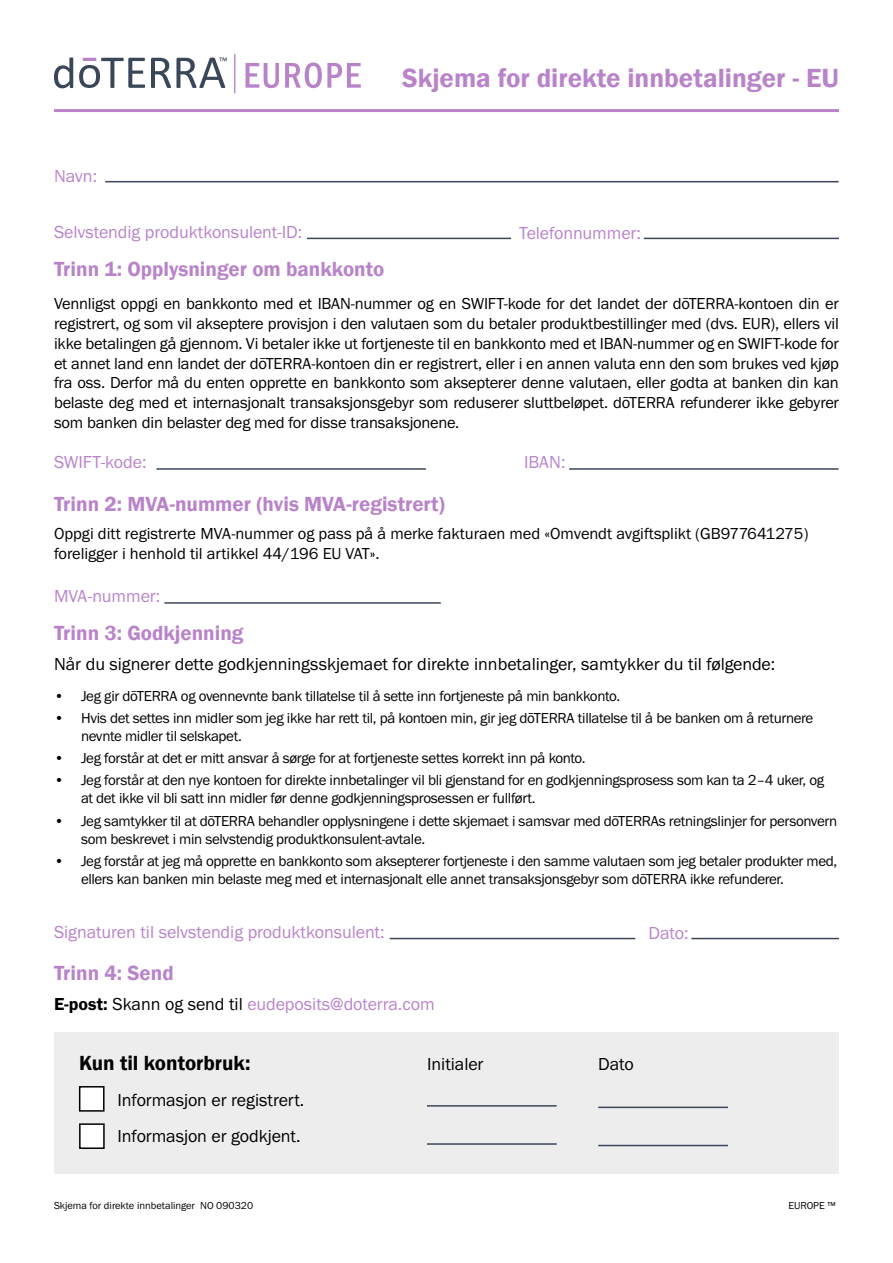
<style>
.page{position:relative;width:893px;height:1263px;background:#fff}
.page>*{position:absolute;margin:0;border:0;box-sizing:border-box;transform-origin:0 0}
.t1{font:600 27px "Franklin Gothic";color:#b983ca}
.t2{font:600 21px "Franklin Gothic";color:#b983ca}
.t3{font:600 21px "Franklin Gothic";color:#000}
.t4{font:18px "Franklin Gothic FS";letter-spacing:-.005em;color:#b983ca}
.t5{font:18px/36px "Franklin Gothic FS";letter-spacing:-.005em;color:#000}
.t6{font:16.5px/19.8px "Franklin Gothic FS";letter-spacing:-.01em;color:#000;text-align:justify}
.t7{font:15px/18px "Franklin Gothic FS";letter-spacing:-.02em;color:#000}
.t8{font:10.5px "Franklin Gothic FS";color:#000}
.s1{font-weight:600;color:#000}
.s2{color:#000}
</style>
<div class="page">
<svg style="left:246px;top:63px;width:33px;height:25px"></svg>
<svg style="left:285px;top:63px;width:76px;height:25px"></svg>
<svg style="left:151px;top:58px;width:76px;height:30px"></svg>
<svg style="left:79px;top:58px;width:66px;height:30px"></svg>
<svg style="left:54px;top:57px;width:19px;height:31px"></svg>
<hr style="left:234px;top:54px;width:1px;height:39px;background:#b983ca">
<hr style="left:54px;top:109px;width:785px;height:3px;background:#b983ca">
<hr style="left:105px;top:181px;width:734px;height:1px;background:#3b4759">
<hr style="left:307px;top:238px;width:204px;height:1px;background:#3b4759">
<hr style="left:644px;top:238px;width:195px;height:1px;background:#3b4759">
<hr style="left:164px;top:602px;width:277px;height:2px;background:#3b4759">
<hr style="left:156px;top:468px;width:270px;height:2px;background:#3b4759">
<hr style="left:569px;top:468px;width:270px;height:2px;background:#3b4759">
<hr style="left:390px;top:938px;width:245px;height:1px;background:#3b4759">
<hr style="left:691px;top:938px;width:148px;height:1px;background:#3b4759">
<div style="left:54px;top:1032px;width:785px;height:142px;background:#ededed"></div>
<div style="left:80px;top:1087px;width:24px;height:24px;background:#fff"></div>
<div style="left:79px;top:1086px;width:26px;height:26px;border:2px solid #000"></div>
<div style="left:80px;top:1124px;width:24px;height:24px;background:#fff"></div>
<div style="left:79px;top:1123px;width:26px;height:26px;border:2px solid #000"></div>
<hr style="left:427px;top:1105px;width:130px;height:1px;background:#3b4759">
<hr style="left:427px;top:1143px;width:130px;height:2px;background:#3b4759">
<hr style="left:598px;top:1106px;width:130px;height:2px;background:#3b4759">
<hr style="left:598px;top:1145px;width:130px;height:1px;background:#3b4759">
<h1 class="t1" style="left:402px;top:61px;width:438px">Skjema for direkte innbetalinger - EU</h1>
<p class="t4" style="left:54px;top:166px;width:45px">Navn:</p>
<p class="t4" style="left:54px;top:222px;width:250px">Selvstendig produktkonsulent-ID:</p>
<h2 class="t2" style="left:54px;top:256px;width:332px">Trinn 1: Opplysninger om bankkonto</h2>
<p class="t4" style="left:519px;top:223px;width:123px">Telefonnummer:</p>
<p class="t6" style="left:54px;top:294px;width:786px">Vennligst oppgi en bankkonto med et IBAN-nummer og en SWIFT-kode for det landet der dōTERRA-kontoen din er registrert, og som vil akseptere provisjon i den valutaen som du betaler produktbestillinger med (dvs. EUR), ellers vil ikke betalingen gå gjennom. Vi betaler ikke ut fortjeneste til en bankkonto med et IBAN-nummer og en SWIFT-kode for et annet land enn landet der dōTERRA-kontoen din er registrert, eller i en annen valuta enn den som brukes ved kjøp fra oss. Derfor må du enten opprette en bankkonto som aksepterer denne valutaen, eller godta at banken din kan belaste deg med et internasjonalt transaksjonsgebyr som reduserer sluttbeløpet. dōTERRA refunderer ikke gebyrer som banken din belaster deg med for disse transaksjonene.</p>
<p class="t4" style="left:54px;top:452px;width:94px">SWIFT-kode:</p>
<p class="t4" style="left:524px;top:452px;width:43px">IBAN:</p>
<h2 class="t2" style="left:54px;top:491px;width:392px">Trinn 2: MVA-nummer (hvis MVA-registrert)</h2>
<p class="t6" style="left:54px;top:524px;width:756px">Oppgi ditt registrerte MVA-nummer og pass på å merke fakturaen med «Omvendt avgiftsplikt (GB977641275) foreligger i henhold til artikkel 44/196 EU VAT».</p>
<p class="t4" style="left:54px;top:586px;width:108px">MVA-nummer:</p>
<h2 class="t2" style="left:54px;top:620px;width:191px">Trinn 3: Godkjenning</h2>
<p class="t5" style="left:54px;top:646px;width:723px">Når du signerer dette godkjenningsskjemaet for direkte innbetalinger, samtykker du til følgende:</p>
<p class="t7" style="left:54px;top:687px;width:568px">• Jeg gir dōTERRA og ovennevnte bank tillatelse til å sette inn fortjeneste på min bankkonto.</p>
<p class="t7" style="left:81px;top:709px;width:734px;text-indent:-27px">• Hvis det settes inn midler som jeg ikke har rett til, på kontoen min, gir jeg dōTERRA tillatelse til å be banken om å returnere nevnte midler til selskapet.</p>
<p class="t7" style="left:54px;top:749px;width:533px">• Jeg forstår at det er mitt ansvar å sørge for at fortjeneste settes korrekt inn på konto.</p>
<p class="t7" style="left:81px;top:771px;width:745px;text-indent:-27px">• Jeg forstår at den nye kontoen for direkte innbetalinger vil bli gjenstand for en godkjenningsprosess som kan ta 2–4 uker, og at det ikke vil bli satt inn midler før denne godkjenningsprosessen er fullført.</p>
<p class="t7" style="left:81px;top:812px;width:758px;text-indent:-27px">• Jeg samtykker til at dōTERRA behandler opplysningene i dette skjemaet i samsvar med dōTERRAs retningslinjer for personvern som beskrevet i min selvstendig produktkonsulent-avtale.</p>
<p class="t7" style="left:81px;top:852px;width:758px;text-indent:-27px">• Jeg forstår at jeg må opprette en bankkonto som aksepterer fortjeneste i den samme valutaen som jeg betaler produkter med, ellers kan banken min belaste meg med et internasjonalt elle annet transaksjonsgebyr som dōTERRA ikke refunderer.</p>
<p class="t4" style="left:54px;top:922px;width:332px">Signaturen til selvstendig produktkonsulent:</p>
<p class="t4" style="left:649px;top:923px;width:42px">Dato:</p>
<h2 class="t2" style="left:54px;top:960px;width:121px">Trinn 4: Send</h2>
<p class="t4" style="left:54px;top:994px;width:382px"><span class="s1">E-post:</span> <span class="s2">Skann og send til</span> eudeposits@doterra.com</p>
<h2 class="t3" style="left:79px;top:1050px;width:173px">Kun til kontorbruk:</h2>
<p class="t5" style="left:117px;top:1082px;width:189px">Informasjon er registrert.<br>Informasjon er godkjent.</p>
<p class="t5" style="left:427px;top:1046px;width:58px">Initialer</p>
<p class="t5" style="left:598px;top:1046px;width:37px">Dato</p>
<p class="t8" style="left:54px;top:1200px;width:201px">Skjema for direkte innbetalinger NO 090320</p>
<p class="t8" style="left:788px;top:1200px;width:49px">EUROPE ™</p>
</div>
